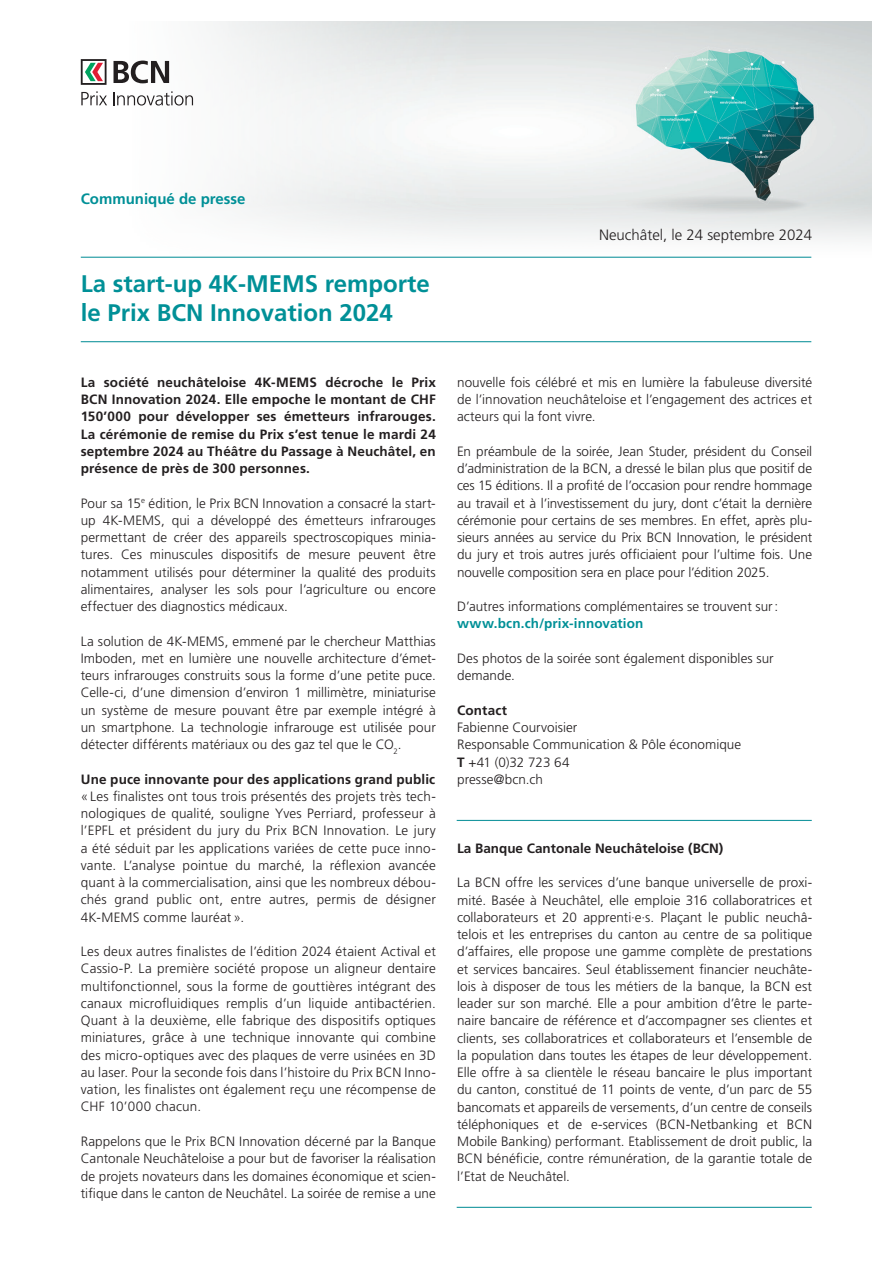
<style>
.page{position:relative;width:893px;height:1263px;background:#fff}
.page>*{position:absolute;margin:0;border:0;box-sizing:border-box;transform-origin:0 0}
.t1{font:700 24px/28.8px "Frutiger LT Std";color:#009097}
.t2{font:300 15px "Frutiger LT Std";color:#231f20}
.t3{font:700 15px "Frutiger LT Std";color:#009097}
.t4{font:300 13.5px/17.2px "Frutiger LT Std";letter-spacing:.005em;color:#231f20;text-align:justify}
.t5{font:700 13.5px/17.2px "Frutiger LT Std";letter-spacing:.01em;color:#231f20;text-align:justify}
.t6{font:700 13.5px "Frutiger LT Std";letter-spacing:.01em;color:#009097}
.s1{font-weight:700}
</style>
<div class="page">
<img style="left:84px;top:21px;width:788px;height:237px">
<svg style="left:114px;top:61px;width:55px;height:22px"></svg>
<svg style="left:81px;top:59px;width:26px;height:26px"></svg>
<svg style="left:81px;top:91px;width:26px;height:14px"></svg>
<svg style="left:113px;top:91px;width:80px;height:15px"></svg>
<hr style="left:81px;top:341px;width:730px;height:1px;background:#1a979f">
<hr style="left:81px;top:257px;width:730px;height:1px;background:#1a979f">
<hr style="left:457px;top:1207px;width:355px;height:1px;background:#1a979f">
<hr style="left:457px;top:820px;width:355px;height:1px;background:#1a979f">
<p class="t3" style="left:81px;top:190px;width:166px">Communiqué de presse</p>
<h1 class="t1" style="left:81px;top:269px;width:350px">La start-up 4K-MEMS remporte le Prix BCN Innovation 2024</h1>
<p class="t2" style="left:599px;top:226px;width:215px">Neuchâtel, le 24 septembre 2024</p>
<p class="t5" style="left:81px;top:374px;width:357px">La société neuchâteloise 4K-MEMS décroche le Prix BCN Innovation 2024. Elle empoche le montant de CHF 150’000 pour développer ses émetteurs infrarouges.<br>La cérémonie de remise du Prix s’est tenue le mardi 24 septembre 2024 au Théâtre du Passage à Neuchâtel, en présence de près de 300 personnes.</p>
<p class="t4" style="left:81px;top:494px;width:357px">Pour sa 15<sup>e</sup> édition, le Prix BCN Innovation a consacré la start&shy;up 4K-MEMS, qui a développé des émetteurs infrarouges permettant de créer des appareils spectroscopiques minia&shy;tures. Ces minuscules dispositifs de mesure peuvent être notamment utilisés pour déterminer la qualité des produits alimentaires, analyser les sols pour l’agriculture ou encore effectuer des diagnostics médicaux.</p>
<p class="t4" style="left:81px;top:632px;width:357px">La solution de 4K-MEMS, emmené par le chercheur Matthias Imboden, met en lumière une nouvelle architecture d’émet&shy;teurs infrarouges construits sous la forme d’une petite puce.<br>Celle-ci, d’une dimension d’environ 1 millimètre, miniaturise un système de mesure pouvant être par exemple intégré à un smartphone. La technologie infrarouge est utilisée pour détecter différents matériaux ou des gaz tel que le CO<sub>2</sub>.</p>
<p class="t5" style="left:81px;top:770px;width:356px">Une puce innovante pour des applications grand public</p>
<p class="t4" style="left:81px;top:788px;width:357px">« Les finalistes ont tous trois présentés des projets très tech&shy;nologiques de qualité, souligne Yves Perriard, professeur à l’EPFL et président du jury du Prix BCN Innovation. Le jury a été séduit par les applications variées de cette puce inno&shy;vante. L’analyse pointue du marché, la réflexion avancée quant à la commercialisation, ainsi que les nombreux débou&shy;chés grand public ont, entre autres, permis de désigner 4K-MEMS comme lauréat ».</p>
<p class="t4" style="left:81px;top:943px;width:357px">Les deux autres finalistes de l’édition 2024 étaient Actival et Cassio-P. La première société propose un aligneur dentaire multifonctionnel, sous la forme de gouttières intégrant des canaux microfluidiques remplis d’un liquide antibactérien.<br>Quant à la deuxième, elle fabrique des dispositifs optiques miniatures, grâce à une technique innovante qui combine des micro-optiques avec des plaques de verre usinées en 3D au laser. Pour la seconde fois dans l’histoire du Prix BCN Inno&shy;vation, les finalistes ont également reçu une récompense de CHF 10’000 chacun.</p>
<p class="t4" style="left:81px;top:1133px;width:357px">Rappelons que le Prix BCN Innovation décerné par la Banque Cantonale Neuchâteloise a pour but de favoriser la réalisation de projets novateurs dans les domaines économique et scien&shy;tifique dans le canton de Neuchâtel. La soirée de remise a une</p>
<p class="t4" style="left:457px;top:374px;width:357px">nouvelle fois célébré et mis en lumière la fabuleuse diversité de l’innovation neuchâteloise et l’engagement des actrices et acteurs qui la font vivre.</p>
<p class="t4" style="left:457px;top:443px;width:357px">En préambule de la soirée, Jean Studer, président du Conseil d’administration de la BCN, a dressé le bilan plus que positif de ces 15 éditions. Il a profité de l’occasion pour rendre hommage au travail et à l’investissement du jury, dont c’était la dernière cérémonie pour certains de ses membres. En effet, après plu&shy;sieurs années au service du Prix BCN Innovation, le président du jury et trois autres jurés officiaient pour l’ultime fois. Une nouvelle composition sera en place pour l’édition 2025.</p>
<p class="t4" style="left:457px;top:598px;width:323px">D’autres informations complémentaires se trouvent sur:</p>
<p class="t6" style="left:457px;top:616px;width:188px">www.bcn.ch/prix-innovation</p>
<p class="t4" style="left:457px;top:650px;width:318px">Des photos de la soirée sont également disponibles sur demande.</p>
<p class="t5" style="left:457px;top:701px;width:51px">Contact</p>
<p class="t4" style="left:457px;top:719px;width:286px;text-align:left">Fabienne Courvoisier<br>Responsable Communication &amp; Pôle économique<br><span class="s1">T</span> +41 (0)32 723 64<br>presse@bcn.ch</p>
<p class="t5" style="left:457px;top:840px;width:268px">La Banque Cantonale Neuchâteloise (BCN)</p>
<p class="t4" style="left:457px;top:874px;width:357px">La BCN offre les services d’une banque universelle de proxi&shy;mité. Basée à Neuchâtel, elle emploie 316 collaboratrices et collaborateurs et 20 apprenti·e·s. Plaçant le public neuchâ&shy;telois et les entreprises du canton au centre de sa politique d’affaires, elle propose une gamme complète de prestations et services bancaires. Seul établissement financier neuchâte&shy;lois à disposer de tous les métiers de la banque, la BCN est leader sur son marché. Elle a pour ambition d’être le parte&shy;naire bancaire de référence et d’accompagner ses clientes et clients, ses collaboratrices et collaborateurs et l’ensemble de la population dans toutes les étapes de leur développement.<br>Elle offre à sa clientèle le réseau bancaire le plus important du canton, constitué de 11 points de vente, d’un parc de 55 bancomats et appareils de versements, d’un centre de conseils téléphoniques et de e-services (BCN-Netbanking et BCN Mobile Banking) performant. Etablissement de droit public, la BCN bénéficie, contre rémunération, de la garantie totale de l’Etat de Neuchâtel.</p>
</div>
